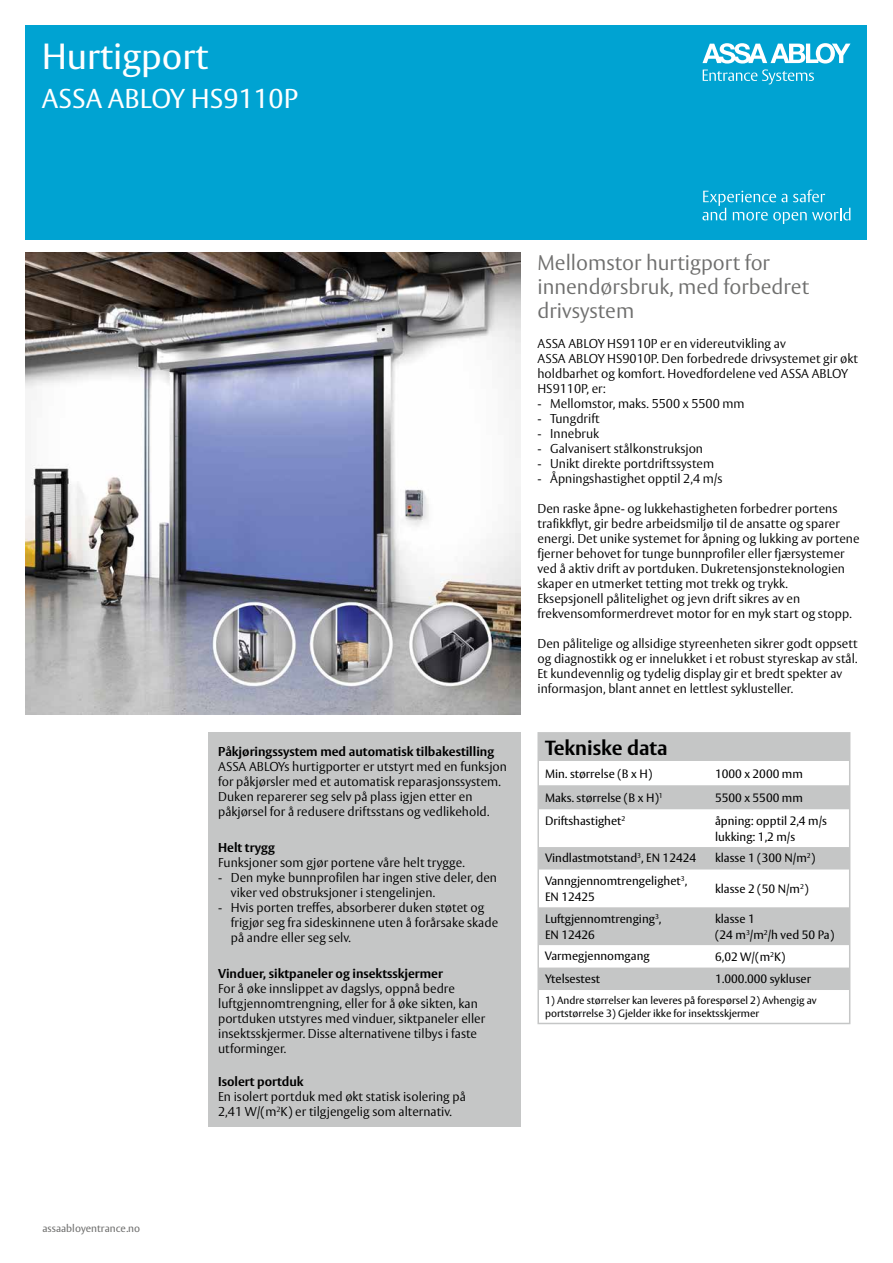
<style>
.page{position:relative;width:893px;height:1263px;background:#fff}
.page>*{position:absolute;margin:0;border:0;box-sizing:border-box;transform-origin:0 0}
.t1{font:36px "ASSA Vesta";color:#fff}
.t2{font:27px "ASSA Vesta";color:#fff}
.t3{font:300 21px/24px "ASSA Vesta";color:#6f6f6e}
.t4{font:700 20.25px "ASSA Vesta";color:#000}
.t5{font:300 12.75px/15px "ASSA Vesta";color:#000}
.t6{font:700 12.75px "ASSA Vesta";color:#000}
.t7{font:12px/16.5px "ASSA Vesta";color:#000}
.t8{font:10.5px/12.6px "ASSA Vesta";color:#000}
.t9{font:10.5px "ASSA Vesta";color:#6f6f6e}
</style>
<div class="page">
<div style="left:25px;top:25px;width:842px;height:215px;background:#00a3d2"></div>
<svg style="left:702px;top:43px;width:148px;height:41px"></svg>
<svg style="left:702px;top:190px;width:148px;height:34px"></svg>
<img style="left:25px;top:252px;width:495px;height:462px">
<div style="left:207px;top:732px;width:313px;height:395px;background:#c5c6c6"></div>
<div style="left:539px;top:734px;width:310px;height:27px;background:#c5c6c6"></div>
<svg style="left:540px;top:785px;width:307px;height:205px;fill:#c5c6c6"></svg>
<div style="left:537px;top:732px;width:313px;height:292px;border:2px solid #c5c6c6"></div>
<h1 class="t1" style="left:42px;top:35px;width:168px">Hurtigport</h1>
<h2 class="t2" style="left:42px;top:82px;width:258px">ASSA ABLOY HS9110P</h2>
<p class="t9" style="left:43px;top:1222px;width:99px">assaabloyentrance.no</p>
<p class="t6" style="left:218px;top:744px;width:277px">Påkjøringssystem med automatisk tilbakestilling</p>
<p class="t5" style="left:218px;top:760px;width:290px">ASSA ABLOYs hurtigporter er utstyrt med en funksjon for påkjørsler med et automatisk reparasjonssystem.<br>Duken reparerer seg selv på plass igjen etter en påkjørsel for å redusere driftsstans og vedlikehold.</p>
<p class="t6" style="left:218px;top:840px;width:58px">Helt trygg</p>
<p class="t5" style="left:218px;top:856px;width:248px">Funksjoner som gjør portene våre helt trygge.</p>
<p class="t5" style="left:231px;top:871px;width:268px;text-indent:-13px">- Den myke bunnprofilen har ingen stive deler, den viker ved obstruksjoner i stengelinjen.</p>
<p class="t5" style="left:231px;top:901px;width:269px;text-indent:-13px">- Hvis porten treffes, absorberer duken støtet og frigjør seg fra sideskinnene uten å forårsake skade på andre eller seg selv.</p>
<p class="t6" style="left:218px;top:966px;width:226px">Vinduer, siktpaneler og insektsskjermer</p>
<p class="t5" style="left:218px;top:982px;width:269px">For å øke innslippet av dagslys, oppnå bedre luftgjennomtrengning, eller for å øke sikten, kan portduken utstyres med vinduer, siktpaneler eller insektsskjermer. Disse alternativene tilbys i faste utforminger.</p>
<p class="t6" style="left:218px;top:1074px;width:87px">Isolert portduk</p>
<p class="t5" style="left:218px;top:1089px;width:249px">En isolert portduk med økt statisk isolering på<br>2,41 W/(m<sup>2</sup>K) er tilgjengelig som alternativ.</p>
<h3 class="t3" style="left:537px;top:252px;width:273px">Mellomstor hurtigport for innendørsbruk, med forbedret drivsystem</h3>
<p class="t5" style="left:537px;top:337px;width:322px">ASSA ABLOY HS9110P er en videreutvikling av<br>ASSA ABLOY HS9010P. Den forbedrede drivsystemet gir økt holdbarhet og komfort. Hovedfordelene ved ASSA ABLOY HS9110P, er:</p>
<p class="t5" style="left:537px;top:397px;width:209px">- Mellomstor, maks. 5500 x 5500 mm</p>
<p class="t5" style="left:537px;top:412px;width:64px">- Tungdrift</p>
<p class="t5" style="left:537px;top:427px;width:63px">- Innebruk</p>
<p class="t5" style="left:537px;top:442px;width:167px">- Galvanisert stålkonstruksjon</p>
<p class="t5" style="left:537px;top:457px;width:178px">- Unikt direkte portdriftssystem</p>
<p class="t5" style="left:537px;top:472px;width:187px">- Åpningshastighet opptil 2,4 m/s</p>
<p class="t5" style="left:537px;top:502px;width:324px">Den raske åpne- og lukkehastigheten forbedrer portens trafikkflyt, gir bedre arbeidsmiljø til de ansatte og sparer energi. Det unike systemet for åpning og lukking av portene fjerner behovet for tunge bunnprofiler eller fjærsystemer ved å aktiv drift av portduken. Dukretensjonsteknologien skaper en utmerket tetting mot trekk og trykk.<br>Eksepsjonell pålitelighet og jevn drift sikres av en frekvensomformerdrevet motor for en myk start og stopp.</p>
<p class="t5" style="left:537px;top:637px;width:322px">Den pålitelige og allsidige styreenheten sikrer godt oppsett og diagnostikk og er innelukket i et robust styreskap av stål.<br>Et kundevennlig og tydelig display gir et bredt spekter av informasjon, blant annet en lettlest syklusteller.</p>
<h3 class="t4" style="left:545px;top:736px;width:124px">Tekniske data</h3>
<p class="t7" style="left:545px;top:766px;width:109px">Min. størrelse (B x H)</p>
<p class="t7" style="left:715px;top:766px;width:89px">1000 x 2000 mm</p>
<p class="t7" style="left:545px;top:790px;width:119px">Maks. størrelse (B x H)<sup>1</sup></p>
<p class="t7" style="left:715px;top:790px;width:89px">5500 x 5500 mm</p>
<p class="t7" style="left:545px;top:813px;width:82px">Driftshastighet<sup>2</sup></p>
<p class="t7" style="left:715px;top:813px;width:113px">åpning: opptil 2,4 m/s lukking: 1,2 m/s</p>
<p class="t7" style="left:545px;top:850px;width:153px">Vindlastmotstand<sup>3</sup>, EN 12424</p>
<p class="t7" style="left:715px;top:850px;width:102px">klasse 1 (300 N/m<sup>2</sup>)</p>
<p class="t7" style="left:545px;top:873px;width:144px">Vanngjennomtrengelighet<sup>3</sup>,<br>EN 12425</p>
<p class="t7" style="left:715px;top:881px;width:95px">klasse 2 (50 N/m<sup>2</sup>)</p>
<p class="t7" style="left:545px;top:911px;width:118px">Luftgjennomtrenging<sup>3</sup>,<br>EN 12426</p>
<p class="t7" style="left:715px;top:911px;width:121px">klasse 1<br>(24 m<sup>3</sup>/m<sup>2</sup>/h ved 50 Pa)</p>
<p class="t7" style="left:545px;top:948px;width:106px">Varmegjennomgang</p>
<p class="t7" style="left:715px;top:949px;width:72px">6,02 W/(m<sup>2</sup>K)</p>
<p class="t7" style="left:545px;top:971px;width:57px">Ytelsestest</p>
<p class="t7" style="left:715px;top:971px;width:97px">1.000.000 sykluser</p>
<p class="t8" style="left:545px;top:994px;width:273px">1) Andre størrelser kan leveres på forespørsel 2) Avhengig av portstørrelse 3) Gjelder ikke for insektsskjermer</p>
</div>
